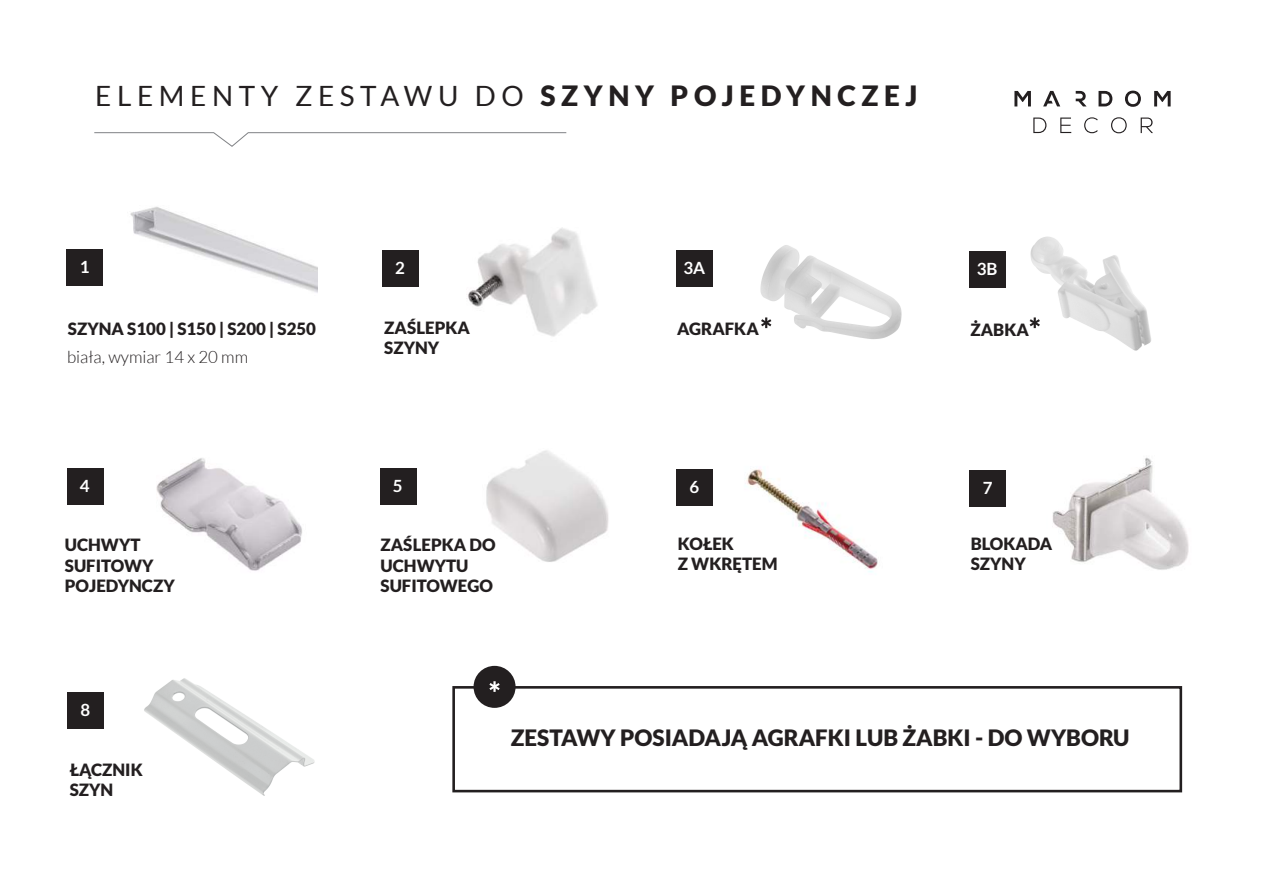
<style>
.page{position:relative;width:1263px;height:893px;background:#fff}
.page>*{position:absolute;margin:0;border:0;box-sizing:border-box;transform-origin:0 0}
.t1{font:27.9px "Lato";letter-spacing:.2em;color:#231f20}
.t2{font:900 22.5px "Lato";color:#231f20}
.t3{font:900 16.95px/20.2px "Lato";color:#231f20}
.t4{font:300 16.95px "Lato";color:#231f20}
.t5{font:700 16.95px "Lato";color:#fff}
.s1{font-weight:900}
</style>
<div class="page">
<img style="left:1052px;top:457px;width:137px;height:113px">
<img style="left:746px;top:469px;width:132px;height:103px">
<img style="left:486px;top:450px;width:123px;height:112px">
<img style="left:156px;top:458px;width:146px;height:113px">
<img style="left:760px;top:245px;width:142px;height:94px">
<div style="left:67px;top:249px;width:36px;height:37px;background:#231f20"></div>
<div style="left:382px;top:250px;width:37px;height:37px;background:#231f20"></div>
<div style="left:676px;top:250px;width:37px;height:37px;background:#231f20"></div>
<div style="left:67px;top:468px;width:37px;height:37px;background:#231f20"></div>
<div style="left:380px;top:468px;width:37px;height:37px;background:#231f20"></div>
<div style="left:676px;top:469px;width:37px;height:37px;background:#231f20"></div>
<svg style="left:94px;top:132px;width:473px;height:15px"></svg>
<svg style="left:1014px;top:91px;width:17px;height:15px"></svg>
<svg style="left:1098px;top:91px;width:14px;height:15px"></svg>
<svg style="left:1125px;top:91px;width:16px;height:16px"></svg>
<svg style="left:1154px;top:91px;width:16px;height:15px"></svg>
<svg style="left:1033px;top:118px;width:13px;height:15px"></svg>
<svg style="left:1060px;top:118px;width:11px;height:15px"></svg>
<svg style="left:1084px;top:117px;width:14px;height:16px"></svg>
<svg style="left:1111px;top:117px;width:16px;height:16px"></svg>
<svg style="left:1141px;top:118px;width:12px;height:15px"></svg>
<svg style="left:1043px;top:91px;width:17px;height:15px"></svg>
<svg style="left:1076px;top:91px;width:10px;height:15px"></svg>
<img style="left:466px;top:227px;width:132px;height:110px">
<img style="left:144px;top:678px;width:171px;height:118px">
<img style="left:1030px;top:236px;width:121px;height:115px">
<div style="left:969px;top:251px;width:37px;height:37px;background:#231f20"></div>
<div style="left:969px;top:470px;width:37px;height:36px;background:#231f20"></div>
<div style="left:67px;top:692px;width:37px;height:37px;background:#231f20"></div>
<img style="left:130px;top:206px;width:187px;height:87px">
<div style="left:452px;top:686px;width:730px;height:106px;background:#fff;border:3px solid #231f20"></div>
<div style="left:474px;top:666px;width:42px;height:42px;background:#231f20;border-radius:50%"></div>
<svg style="left:489px;top:681px;width:11px;height:11px"></svg>
<svg style="left:761px;top:317px;width:10px;height:11px"></svg>
<svg style="left:1029px;top:317px;width:11px;height:11px"></svg>
<h1 class="t1" style="left:95px;top:80px;width:823px">ELEMENTY ZESTAWU DO <span class="s1">SZYNY POJEDYNCZEJ</span></h1>
<p class="t5" style="left:80px;top:257px;width:11px">1</p>
<p class="t5" style="left:395px;top:258px;width:11px">2</p>
<p class="t5" style="left:683px;top:258px;width:23px">3A</p>
<p class="t5" style="left:977px;top:259px;width:22px">3B</p>
<p class="t3" style="left:68px;top:318px;width:250px">SZYNA S100 | S150 | S200 | S250</p>
<p class="t4" style="left:67px;top:348px;width:183px">biała, wymiar 14 x 20 mm</p>
<p class="t3" style="left:384px;top:317px;width:87px">ZAŚLEPKA<br>SZYNY</p>
<p class="t3" style="left:970px;top:319px;width:60px">ŻABKA</p>
<p class="t3" style="left:677px;top:318px;width:83px">AGRAFKA</p>
<p class="t5" style="left:80px;top:476px;width:11px">4</p>
<p class="t5" style="left:393px;top:476px;width:11px">5</p>
<p class="t5" style="left:690px;top:477px;width:11px">6</p>
<p class="t5" style="left:983px;top:478px;width:11px">7</p>
<p class="t3" style="left:65px;top:535px;width:111px">UCHWYT<br>SUFITOWY<br>POJEDYNCZY</p>
<p class="t3" style="left:381px;top:535px;width:116px">ZAŚLEPKA DO<br>UCHWYTU<br>SUFITOWEGO</p>
<p class="t3" style="left:678px;top:533px;width:101px">KOŁEK<br>Z WKRĘTEM</p>
<p class="t3" style="left:971px;top:533px;width:83px">BLOKADA<br>SZYNY</p>
<p class="t5" style="left:81px;top:700px;width:11px">8</p>
<p class="t3" style="left:70px;top:759px;width:74px">ŁĄCZNIK<br>SZYN</p>
<h2 class="t2" style="left:511px;top:725px;width:620px">ZESTAWY POSIADAJĄ AGRAFKI LUB ŻABKI - DO WYBORU</h2>
</div>
